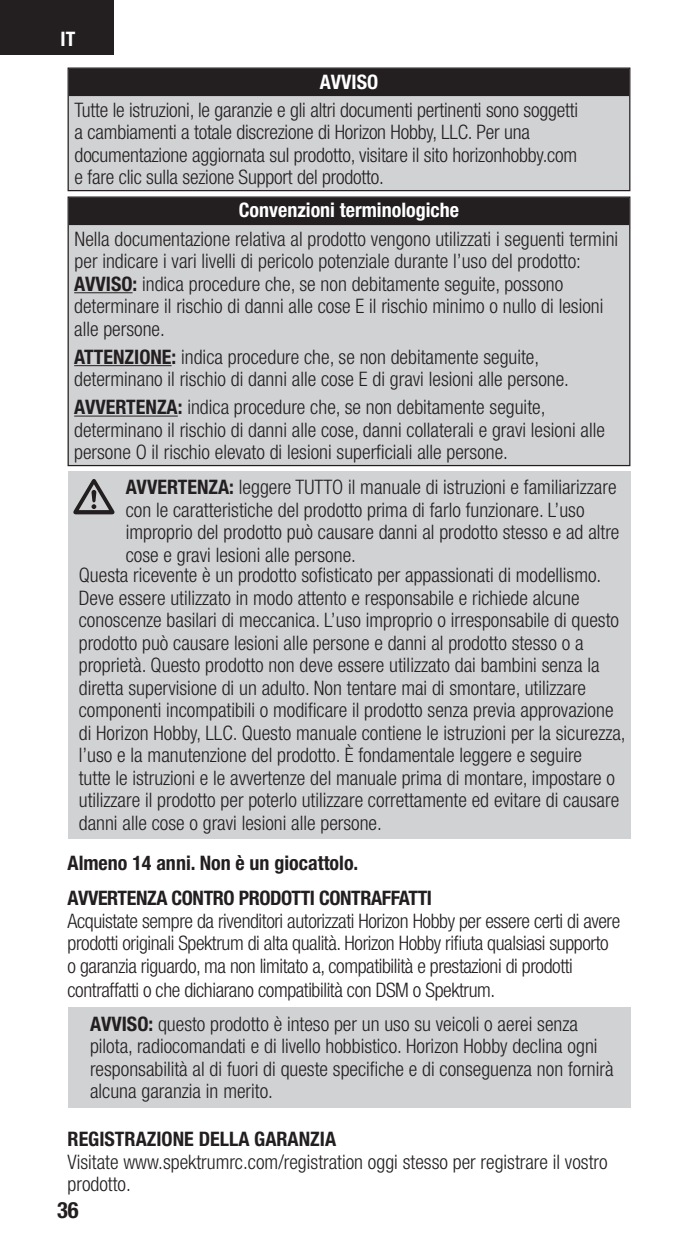
<style>
.page{position:relative;width:698px;height:1260px;background:#fff}
.page>*{position:absolute;margin:0;border:0;box-sizing:border-box;transform-origin:0 0}
.t1{font:700 condensed 22.5px "Helvetica Neue LT Std";color:#231f20}
.t2{font:300 condensed 20px/22.5px "Helvetica Neue LT Std";color:#231f20}
.t3{font:300 condensed 20px/23px "Helvetica Neue LT Std";letter-spacing:-.02em;color:#231f20}
.t4{font:700 condensed 20px/35.2px "Helvetica Neue LT Std";letter-spacing:-.02em;color:#231f20}
.t5{font:700 condensed 20px "Helvetica Neue LT Std";color:#fff}
.t6{font:700 condensed 20px "Helvetica Neue LT Std";color:#231f20}
.s1{font-weight:700}
</style>
<div class="page">
<div style="left:0;top:0;width:113px;height:55px;background:#231f20"></div>
<div style="left:68px;top:1007px;width:562px;height:101px;background:#d1d2d4"></div>
<div style="left:68px;top:68px;width:561px;height:123px;background:#d1d2d4"></div>
<div style="left:69px;top:69px;width:560px;height:27px;background:#231f20"></div>
<div style="left:68px;top:68px;width:562px;height:123px;border:1px solid #231f20"></div>
<div style="left:68px;top:197px;width:561px;height:269px;background:#d1d2d4"></div>
<div style="left:69px;top:198px;width:560px;height:27px;background:#231f20"></div>
<hr style="left:74px;top:292px;width:58px;height:1px;background:#231f20">
<hr style="left:74px;top:365px;width:97px;height:1px;background:#231f20">
<hr style="left:74px;top:416px;width:104px;height:1px;background:#231f20">
<div style="left:68px;top:197px;width:562px;height:269px;border:1px solid #231f20"></div>
<div style="left:68px;top:471px;width:562px;height:368px;background:#d1d2d4"></div>
<svg style="left:73px;top:479px;width:41px;height:35px"></svg>
<p class="t5" style="left:61px;top:27px;width:16px">IT</p>
<p class="t5" style="left:320px;top:70px;width:60px">AVVISO</p>
<p class="t2" style="left:75px;top:98px;width:505px">Tutte le istruzioni, le garanzie e gli altri documenti pertinenti sono soggetti a cambiamenti a totale discrezione di Horizon Hobby, LLC. Per una documentazione aggiornata sul prodotto, visitare il sito horizonhobby.com e fare clic sulla sezione Support del prodotto.</p>
<p class="t5" style="left:239px;top:198px;width:222px">Convenzioni terminologiche</p>
<p class="t2" style="left:74px;top:227px;width:545px">Nella documentazione relativa al prodotto vengono utilizzati i seguenti termini per indicare i vari livelli di pericolo potenziale durante l’uso del prodotto:<br><span class="s1">AVVISO:</span> indica procedure che, se non debitamente seguite, possono determinare il rischio di danni alle cose E il rischio minimo o nullo di lesioni alle persone.</p>
<p class="t2" style="left:74px;top:345px;width:496px"><span class="s1">ATTENZIONE:</span> indica procedure che, se non debitamente seguite, determinano il rischio di danni alle cose E di gravi lesioni alle persone.</p>
<p class="t2" style="left:74px;top:396px;width:532px"><span class="s1">AVVERTENZA:</span> indica procedure che, se non debitamente seguite, determinano il rischio di danni alle cose, danni collaterali e gravi lesioni alle persone O il rischio elevato di lesioni superficiali alle persone.</p>
<p class="t2" style="left:126px;top:476px;width:495px"><span class="s1">AVVERTENZA:</span> leggere TUTTO il manuale di istruzioni e familiarizzare con le caratteristiche del prodotto prima di farlo funzionare. L’uso improprio del prodotto può causare danni al prodotto stesso e ad altre cose e gravi lesioni alle persone.</p>
<p class="t2" style="left:79px;top:564px;width:548px">Questa ricevente è un prodotto sofisticato per appassionati di modellismo.<br>Deve essere utilizzato in modo attento e responsabile e richiede alcune conoscenze basilari di meccanica. L’uso improprio o irresponsabile di questo prodotto può causare lesioni alle persone e danni al prodotto stesso o a proprietà. Questo prodotto non deve essere utilizzato dai bambini senza la diretta supervisione di un adulto. Non tentare mai di smontare, utilizzare componenti incompatibili o modificare il prodotto senza previa approvazione di Horizon Hobby, LLC. Questo manuale contiene le istruzioni per la sicurezza, l’uso e la manutenzione del prodotto. È fondamentale leggere e seguire<br>tutte le istruzioni e le avvertenze del manuale prima di montare, impostare o utilizzare il prodotto per poterlo utilizzare correttamente ed evitare di causare danni alle cose o gravi lesioni alle persone.</p>
<p class="t4" style="left:68px;top:845px;width:366px">Almeno 14 anni. Non è un giocattolo.<br>AVVERTENZA CONTRO PRODOTTI CONTRAFFATTI</p>
<p class="t3" style="left:68px;top:909px;width:554px">Acquistate sempre da rivenditori autorizzati Horizon Hobby per essere certi di avere prodotti originali Spektrum di alta qualità. Horizon Hobby rifiuta qualsiasi supporto o garanzia riguardo, ma non limitato a, compatibilità e prestazioni di prodotti contraffatti o che dichiarano compatibilità con DSM o Spektrum.</p>
<p class="t2" style="left:90px;top:1012px;width:525px"><span class="s1">AVVISO:</span> questo prodotto è inteso per un uso su veicoli o aerei senza pilota, radiocomandati e di livello hobbistico. Horizon Hobby declina ogni responsabilità al di fuori di queste specifiche e di conseguenza non fornirà alcuna garanzia in merito.</p>
<p class="t6" style="left:68px;top:1127px;width:270px">REGISTRAZIONE DELLA GARANZIA</p>
<p class="t2" style="left:68px;top:1150px;width:541px">Visitate www.spektrumrc.com/registration oggi stesso per registrare il vostro prodotto.</p>
<p class="t1" style="left:57px;top:1196px;width:23px">36</p>
</div>
